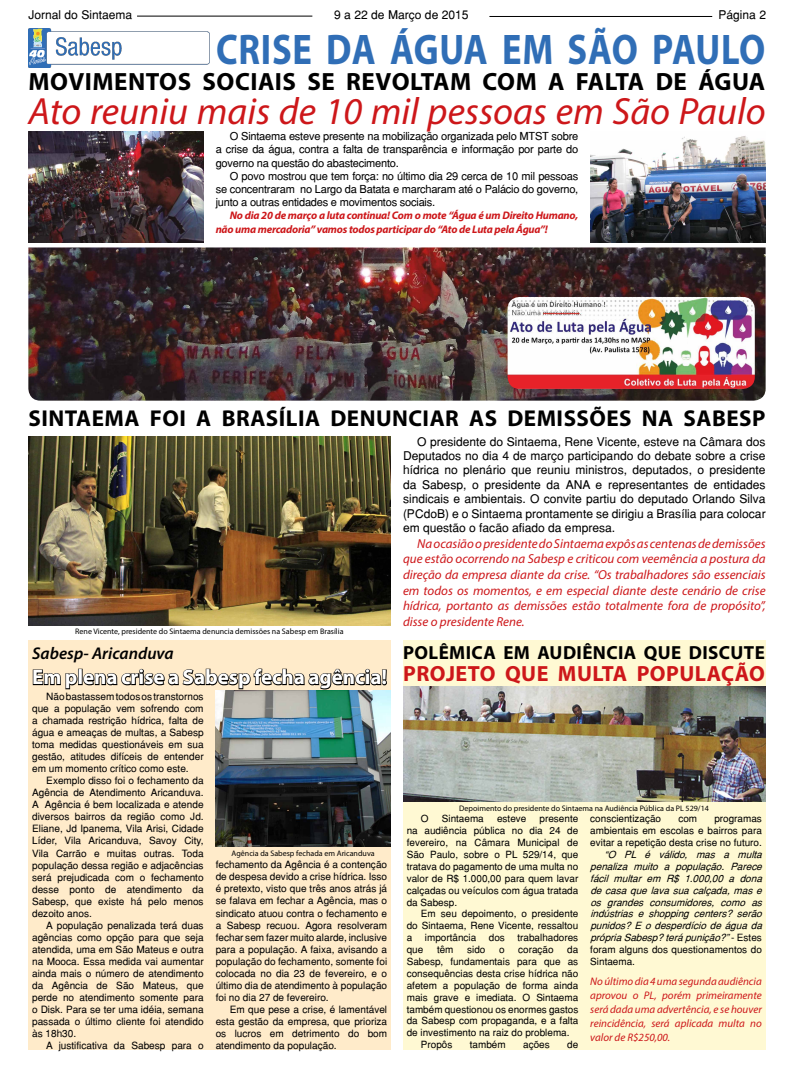
<style>
.page{position:relative;width:794px;height:1078px;background:#fff}
.page>*{position:absolute;margin:0;border:0;box-sizing:border-box;transform-origin:0 0}
.t1{font:700 43px "Myriad Pro";letter-spacing:.02em;color:#306eb6;scale:.85 1}
.t2{font:italic 38px "Myriad Pro";color:#cd171a}
.t3{font:700 25px "Myriad Pro";letter-spacing:.02em;color:#000}
.t4{font:700 23px "Myriad Pro";letter-spacing:.02em;color:#000}
.t5{font:700 22px "Myriad Pro";letter-spacing:.02em;color:#cd171a}
.t6{font:700 21px "Myriad Pro";color:#fff}
.t7{font:700 19px "Myriad Pro";letter-spacing:.02em;color:#000}
.t8{font:italic 600 17px "Myriad Pro";color:#000}
.t9{font:italic 13px/15.6px "Myriad Pro";color:#cd171a;text-align:justify}
.t10{font:12px/14.4px "Helvetica";color:#000;text-align:justify}
.t11{font:11px/13.2px "Helvetica";letter-spacing:-.02em;color:#000;text-align:justify}
.t12{font:italic 11px/14px "Myriad Pro";color:#cd171a;text-align:justify}
.t13{font:italic 700 11px/13.2px "Myriad Pro";letter-spacing:-.02em;color:#cd171a}
.t14{font:10px/12px "Helvetica";color:#000;text-align:justify}
.t15{font:9.9px/11.9px "Helvetica";color:#000;text-align:justify}
.t16{font:italic 9.9px/11.9px "Helvetica";color:#000}
.t17{font:8px "Myriad Pro";color:#000}
.s1{font-style:normal}
</style>
<div class="page">
<div style="left:28px;top:639px;width:362px;height:410px;background:#ffebca"></div>
<div style="left:403px;top:639px;width:362px;height:410px;background:#fff9d3"></div>
<hr style="left:137px;top:16px;width:175px;height:1px;background:#000">
<hr style="left:489px;top:16px;width:223px;height:1px;background:#000">
<img style="left:28px;top:28px;width:182px;height:40px">
<img style="left:28px;top:132px;width:176px;height:110px">
<img style="left:590px;top:136px;width:175px;height:106px">
<img style="left:28px;top:247px;width:737px;height:153px">
<img style="left:28px;top:437px;width:363px;height:188px">
<img style="left:403px;top:686px;width:362px;height:115px">
<img style="left:216px;top:690px;width:174px;height:156px">
<svg style="left:32px;top:668px;width:356px;height:42px"></svg>
<img style="left:507px;top:297px;width:248px;height:92px">
<p class="t10" style="left:28px;top:7px;width:105px">Jornal do Sintaema</p>
<p class="t10" style="left:334px;top:7px;width:136px">9 a 22 de Março de 2015</p>
<p class="t10" style="left:718px;top:7px;width:49px">Página 2</p>
<h1 class="t1" style="left:216px;top:22px;width:647px">CRISE DA ÁGUA EM SÃO PAULO</h1>
<h3 class="t3" style="left:29px;top:65px;width:738px">MOVIMENTOS SOCIAIS SE REVOLTAM COM A FALTA DE ÁGUA</h3>
<h2 class="t2" style="left:28px;top:87px;width:739px">Ato reuniu mais de 10 mil pessoas em São Paulo</h2>
<p class="t11" style="left:216px;top:129px;width:364px;text-indent:14px">O Sintaema esteve presente na mobilização organizada pelo MTST sobre a crise da água, contra a falta de transparência e informação por parte do governo na questão do abastecimento.</p>
<p class="t11" style="left:216px;top:169px;width:364px;text-indent:14px">O povo mostrou que tem força: no último dia 29 cerca de 10 mil pessoas se concentraram no Largo da Batata e marcharam até o Palácio do governo, junto a outras entidades e movimentos sociais.</p>
<p class="t13" style="left:216px;top:209px;width:364px;text-indent:14px">No dia 20 de março a luta continua! Com o mote “Água é um Direito Humano, não uma mercadoria” vamos todos participar do “Ato de Luta pela Água”!</p>
<h3 class="t4" style="left:29px;top:403px;width:738px">SINTAEMA FOI A BRASÍLIA DENUNCIAR AS DEMISSÕES NA SABESP</h3>
<p class="t17" style="left:75px;top:626px;width:270px">Rene Vicente, presidente do Sintaema denuncia demissões na Sabesp em Brasília</p>
<h3 class="t8" style="left:32px;top:642px;width:143px">Sabesp- Aricanduva</h3>
<h3 class="t6" style="left:32px;top:663px;width:356px">Em plena crise a Sabesp fecha agência!</h3>
<p class="t14" style="left:32px;top:690px;width:173px;text-indent:14px">Não bastassem todos os transtornos que a população vem sofrendo com a chamada restrição hídrica, falta de água e ameaças de multas, a Sabesp toma medidas questionáveis em sua gestão, atitudes difíceis de entender em um momento crítico como este.</p>
<p class="t14" style="left:32px;top:774px;width:173px;text-indent:14px">Exemplo disso foi o fechamento da Agência de Atendimento Aricanduva.<br>A Agência é bem localizada e atende diversos bairros da região como Jd.<br>Eliane, Jd Ipanema, Vila Arisi, Cidade Líder, Vila Aricanduva, Savoy City, Vila Carrão e muitas outras. Toda população dessa região e adjacências será prejudicada com o fechamento desse ponto de atendimento da Sabesp, que existe há pelo menos dezoito anos.</p>
<p class="t14" style="left:32px;top:918px;width:173px;text-indent:14px">A população penalizada terá duas agências como opção para que seja atendida, uma em São Mateus e outra na Mooca. Essa medida vai aumentar ainda mais o número de atendimento da Agência de São Mateus, que perde no atendimento somente para o Disk. Para se ter uma idéia, semana passada o último cliente foi atendido às 18h30.</p>
<p class="t14" style="left:46px;top:1038px;width:159px">A justificativa da Sabesp para o</p>
<p class="t17" style="left:232px;top:847px;width:145px">Agência da Sabesp fechada em Aricanduva</p>
<p class="t14" style="left:216px;top:858px;width:173px">fechamento da Agência é a contenção de despesa devido a crise hídrica. Isso é pretexto, visto que três anos atrás já se falava em fechar a Agência, mas o sindicato atuou contra o fechamento e a Sabesp recuou. Agora resolveram fechar sem fazer muito alarde, inclusive para a população. A faixa, avisando a população do fechamento, somente foi colocada no dia 23 de fevereiro, e o último dia de atendimento à população foi no dia 27 de fevereiro.</p>
<p class="t14" style="left:216px;top:1002px;width:173px;text-indent:14px">Em que pese a crise, é lamentável esta gestão da empresa, que prioriza os lucros em detrimento do bom atendimento da população.</p>
<p class="t10" style="left:403px;top:434px;width:364px;text-indent:14px">O presidente do Sintaema, Rene Vicente, esteve na Câmara dos Deputados no dia 4 de março participando do debate sobre a crise hídrica no plenário que reuniu ministros, deputados, o presidente da Sabesp, o presidente da ANA e representantes de entidades sindicais e ambientais. O convite partiu do deputado Orlando Silva (PCdoB) e o Sintaema prontamente se dirigiu a Brasília para colocar em questão o facão afiado da empresa.</p>
<p class="t9" style="left:403px;top:535px;width:364px;text-indent:14px">Na ocasião o presidente do Sintaema expôs as centenas de demissões que estão ocorrendo na Sabesp e criticou com veemência a postura da direção da empresa diante da crise. “Os trabalhadores são essenciais em todos os momentos, e em especial diante deste cenário de crise hídrica, portanto as demissões estão totalmente fora de propósito”, disse o presidente Rene.</p>
<h3 class="t7" style="left:403px;top:640px;width:363px">POLÊMICA EM AUDIÊNCIA QUE DISCUTE</h3>
<h3 class="t5" style="left:403px;top:659px;width:363px">PROJETO QUE MULTA POPULAÇÃO</h3>
<p class="t17" style="left:459px;top:803px;width:251px">Depoimento do presidente do Sintaema na Audiência Pública da PL 529/14</p>
<p class="t15" style="left:421px;top:812px;width:9px">O</p>
<p class="t15" style="left:442px;top:812px;width:43px">Sintaema</p>
<p class="t15" style="left:497px;top:812px;width:31px">esteve</p>
<p class="t15" style="left:407px;top:812px;width:173px;text-indent:133px">presente na audiência pública no dia 24 de fevereiro, na Câmara Municipal de São Paulo, sobre o PL 529/14, que tratava do pagamento de uma multa no valor de R$ 1.000,00 para quem lavar calçadas ou veículos com água tratada da Sabesp.</p>
<p class="t15" style="left:407px;top:907px;width:173px;text-indent:14px">Em seu depoimento, o presidente do Sintaema, Rene Vicente, ressaltou a</p>
<p class="t15" style="left:425px;top:931px;width:53px">importância</p>
<p class="t15" style="left:489px;top:931px;width:18px">dos</p>
<p class="t15" style="left:517px;top:931px;width:62px">trabalhadores</p>
<p class="t15" style="left:407px;top:943px;width:18px">que</p>
<p class="t15" style="left:437px;top:943px;width:18px">têm</p>
<p class="t15" style="left:467px;top:943px;width:20px">sido</p>
<p class="t15" style="left:499px;top:943px;width:7px">o</p>
<p class="t15" style="left:518px;top:943px;width:37px">coração</p>
<p class="t15" style="left:567px;top:943px;width:13px">da</p>
<p class="t15" style="left:407px;top:955px;width:173px">Sabesp, fundamentais para que as</p>
<p class="t15" style="left:407px;top:967px;width:173px">consequências desta crise hídrica não</p>
<p class="t15" style="left:407px;top:978px;width:173px">afetem a população de forma ainda</p>
<p class="t15" style="left:407px;top:990px;width:173px">mais grave e imediata. O Sintaema</p>
<p class="t15" style="left:407px;top:1002px;width:173px">também questionou os enormes gastos</p>
<p class="t15" style="left:407px;top:1014px;width:173px">da Sabesp com propaganda, e a falta</p>
<p class="t15" style="left:407px;top:1026px;width:164px">de investimento na raiz do problema.</p>
<p class="t15" style="left:421px;top:1038px;width:33px">Propôs</p>
<p class="t15" style="left:470px;top:1038px;width:37px">também</p>
<p class="t15" style="left:523px;top:1038px;width:28px">ações</p>
<p class="t15" style="left:567px;top:1038px;width:13px">de</p>
<p class="t15" style="left:590px;top:812px;width:72px">conscientização</p>
<p class="t15" style="left:678px;top:812px;width:20px">com</p>
<p class="t15" style="left:590px;top:812px;width:173px;text-indent:124px">programas ambientais em escolas e bairros para evitar a repetição desta crise no futuro.</p>
<p class="t16" style="left:590px;top:848px;width:176px;text-indent:14px">“O PL é válido, mas a multa penaliza muito a população. Parece fácil multar em R$ 1.000,00 a dona de casa que lava sua calçada, mas e os grandes consumidores, como as indústrias e shopping centers? serão punidos? E o desperdício de água da própriaSabesp?terápunição?”<span class="s1">- E s t e s foram alguns dos questionamentos do<br>Sintaema.</span></p>
<p class="t12" style="left:590px;top:973px;width:173px">No último dia 4 uma segunda audiência aprovou o PL, porém primeiramente será dada uma advertência, e se houver reincidência, será aplicada multa no valor de R$250,00.</p>
</div>
